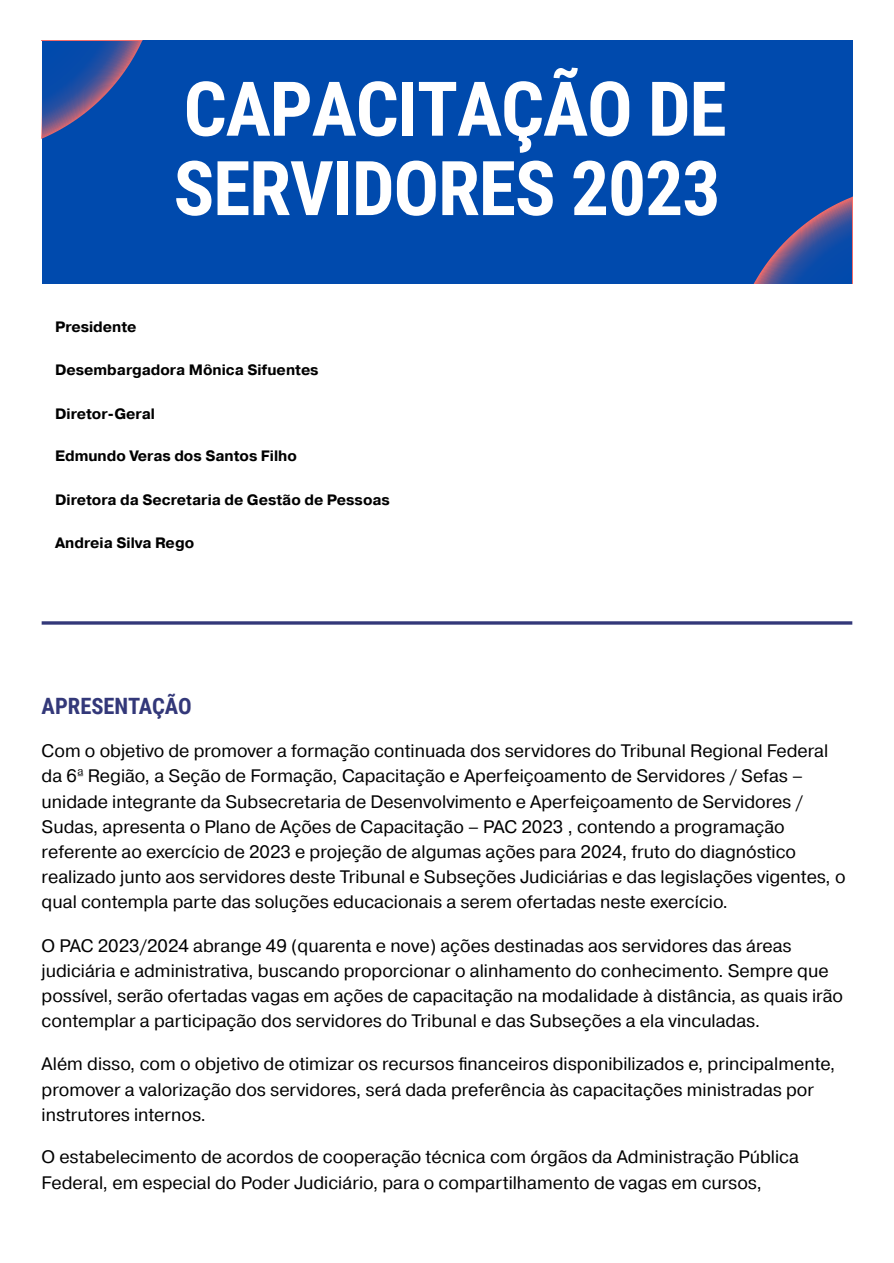
<style>
.page{position:relative;width:894px;height:1263px;background:#fff}
.page>*{position:absolute;margin:0;border:0;box-sizing:border-box;transform-origin:0 0}
.t1{font:700 75.6px/79.3px "Roboto Condensed";letter-spacing:-.015em;color:#fff}
.t2{font:700 22.5px "Roboto Condensed";color:#333879}
.t3{font:18px/25.2px "Pragmatica";color:#000}
.t4{font:700 15px "Pragmatica";color:#000}
</style>
<div class="page">
<div style="left:42px;top:40px;width:810px;height:244px;background:#004aad"></div>
<svg style="left:42px;top:40px;width:101px;height:99px"></svg>
<svg style="left:753px;top:197px;width:99px;height:87px"></svg>
<svg style="left:42px;top:621px;width:810px;height:4px;background:#52568d"></svg>
<p class="t1" style="left:173px;top:70px;width:554px">CAPACITAÇÃO DE<br>SERVIDORES 2023</p>
<p class="t4" style="left:55px;top:317px;width:83px">Presidente</p>
<p class="t4" style="left:55px;top:360px;width:265px">Desembargadora Mônica Sifuentes</p>
<p class="t4" style="left:55px;top:403px;width:101px">Diretor-Geral</p>
<p class="t4" style="left:55px;top:446px;width:243px">Edmundo Veras dos Santos Filho</p>
<p class="t4" style="left:55px;top:490px;width:336px">Diretora da Secretaria de Gestão de Pessoas</p>
<p class="t4" style="left:55px;top:533px;width:140px">Andreia Silva Rego</p>
<h1 class="t2" style="left:42px;top:694px;width:151px">APRESENTAÇÃO</h1>
<p class="t3" style="left:42px;top:739px;width:805px">Com o objetivo de promover a formação continuada dos servidores do Tribunal Regional Federal da 6ª Região, a Seção de Formação, Capacitação e Aperfeiçoamento de Servidores / Sefas – unidade integrante da Subsecretaria de Desenvolvimento e Aperfeiçoamento de Servidores / Sudas, apresenta o Plano de Ações de Capacitação – PAC 2023 , contendo a programação referente ao exercício de 2023 e projeção de algumas ações para 2024, fruto do diagnóstico realizado junto aos servidores deste Tribunal e Subseções Judiciárias e das legislações vigentes, o qual contempla parte das soluções educacionais a serem ofertadas neste exercício.</p>
<p class="t3" style="left:42px;top:934px;width:802px">O PAC 2023/2024 abrange 49 (quarenta e nove) ações destinadas aos servidores das áreas judiciária e administrativa, buscando proporcionar o alinhamento do conhecimento. Sempre que possível, serão ofertadas vagas em ações de capacitação na modalidade à distância, as quais irão contemplar a participação dos servidores do Tribunal e das Subseções a ela vinculadas.</p>
<p class="t3" style="left:42px;top:1052px;width:795px">Além disso, com o objetivo de otimizar os recursos fi nanceiros disponibilizados e, principalmente, promover a valorização dos servidores, será dada preferência às capacitações ministradas por instrutores internos.</p>
<p class="t3" style="left:42px;top:1145px;width:758px;line-height:25.8px">O estabelecimento de acordos de cooperação técnica com órgãos da Administração Pública<br>Federal, em especial do Poder Judiciário, para o compartilhamento de vagas em cursos,</p>
</div>
